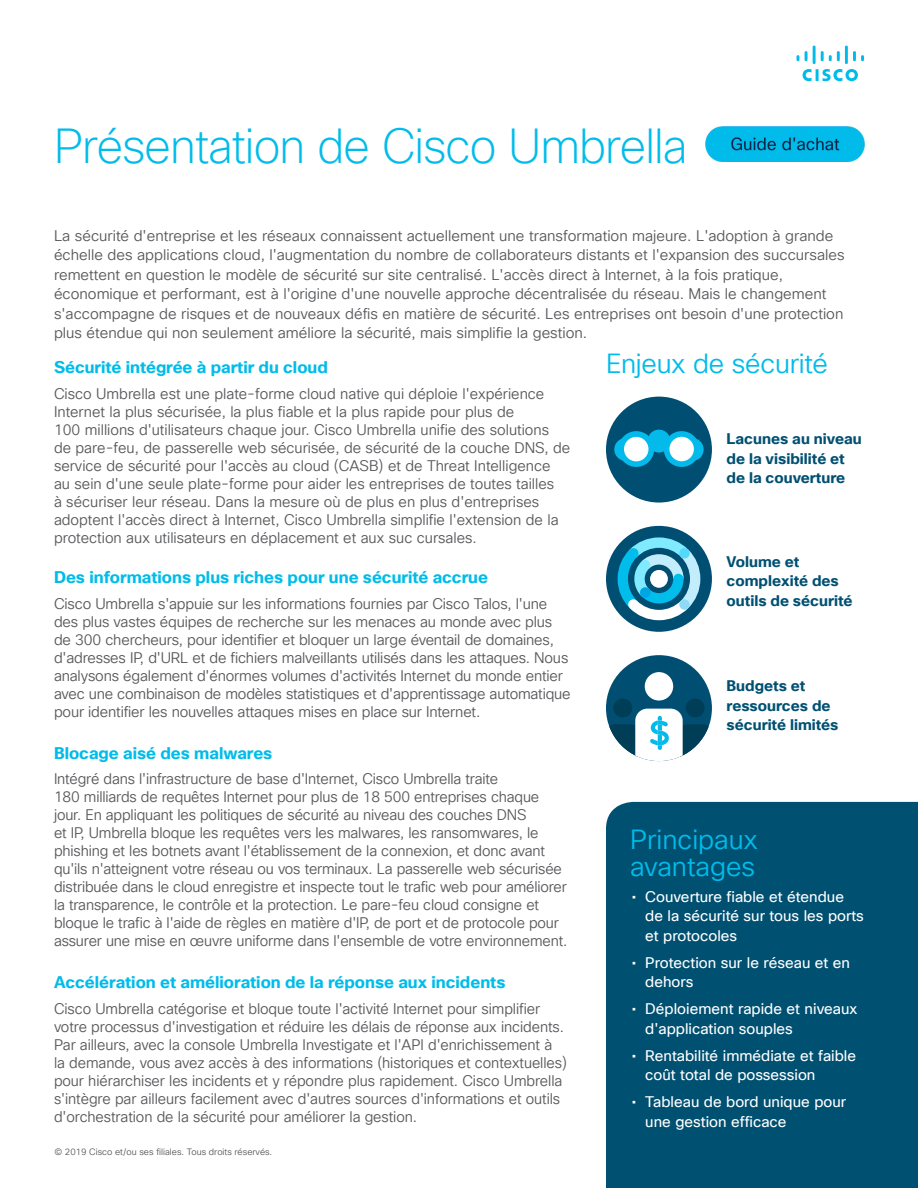
<style>
.page{position:relative;width:918px;height:1188px;background:#fff}
.page>*{position:absolute;margin:0;border:0;box-sizing:border-box;transform-origin:0 0}
.Paragraph_Style4{font:200 48px "Cisco Sans TT";letter-spacing:-.02em;color:#00bcea}
.Paragraph_Style1{font:27px/27px "Cisco Sans TT Light";color:#00bcea}
.Paragraph_Style4-2{font:27px "Cisco Sans TT Light";letter-spacing:-.01em;color:#00bcea}
.Paragraph_Style5{font:700 16.5px "Cisco Sans TT";color:#00bcea}
.Paragraph_Style6{font:15px/18px "Cisco Sans TT Light";letter-spacing:-.01em;color:#57585b}
.Paragraph_Style4-3{font:15px/18px "Cisco Sans TT Light";color:#57585b}
.t1{font:15px/19.5px "Cisco Sans TT";color:#fff}
.Paragraph_Style4-4{font:700 15px/19.5px "Cisco Sans TT";color:#005072}
.Paragraph_Style4-5{font:9px "Cisco Sans TT Light";color:#57585b}
</style>
<div class="page">
<div style="left:606px;top:802px;width:312px;height:386px;background:#005072"></div>
<svg style="left:797px;top:46px;width:67px;height:35px"></svg>
<img style="left:705px;top:127px;width:159px;height:35px">
<div style="left:606px;top:397px;width:106px;height:106px;background:#004f73;border-radius:50%"></div>
<div style="left:648px;top:430px;width:22px;height:23px;background:#03baeb;border-radius:50%"></div>
<svg style="left:614px;top:438px;width:23px;height:23px"></svg>
<div style="left:618px;top:431px;width:36px;height:36px;background:#03baeb;border-radius:50%"></div>
<svg style="left:681px;top:438px;width:23px;height:23px"></svg>
<div style="left:664px;top:431px;width:36px;height:36px;background:#03baeb;border-radius:50%"></div>
<div style="left:624px;top:437px;width:24px;height:24px;background:#fff;border-radius:50%"></div>
<div style="left:669px;top:437px;width:25px;height:24px;background:#fff;border-radius:50%"></div>
<div style="left:606px;top:526px;width:106px;height:106px;background:#004f73;border-radius:50%"></div>
<svg style="left:612px;top:532px;width:94px;height:93px"></svg>
<div style="left:640px;top:587px;width:10px;height:11px;background:#00a6e3;border-radius:50%"></div>
<div style="left:606px;top:655px;width:106px;height:106px;background:#004f73;border-radius:50%"></div>
<div style="left:613px;top:698px;width:19px;height:19px;background:#003d57;border-radius:50%"></div>
<div style="left:686px;top:698px;width:19px;height:19px;background:#003d57;border-radius:50%"></div>
<div style="left:645px;top:672px;width:28px;height:29px;background:#fff;border-radius:50%"></div>
<svg style="left:609px;top:709px;width:100px;height:52px"></svg>
<p class="Paragraph_Style4" style="left:54px;top:115px;width:635px">Présentation de Cisco Umbrella</p>
<p class="Paragraph_Style4-3" style="left:54px;top:226px;width:792px;line-height:19.5px">La sécurité d'entreprise et les réseaux connaissent actuellement une transformation majeure. L'adoption à grande échelle des applications cloud, l'augmentation du nombre de collaborateurs distants et l'expansion des succursales remettent en question le modèle de sécurité sur site centralisé. L'accès direct à Internet, à la fois pratique, économique et performant, est à l'origine d'une nouvelle approche décentralisée du réseau. Mais le changement s'accompagne de risques et de nouveaux défis en matière de sécurité. Les entreprises ont besoin d'une protection plus étendue qui non seulement améliore la sécurité, mais simplifie la gestion.</p>
<p class="Paragraph_Style5" style="left:54px;top:357px;width:275px">Sécurité intégrée à partir du cloud</p>
<p class="Paragraph_Style6" style="left:54px;top:385px;width:518px">Cisco Umbrella est une plate-forme cloud native qui déploie l'expérience Internet la plus sécurisée, la plus fiable et la plus rapide pour plus de<br>100 millions d'utilisateurs chaque jour. Cisco Umbrella unifie des solutions<br>de pare-feu, de passerelle web sécurisée, de sécurité de la couche DNS, de service de sécurité pour l'accès au cloud (CASB) et de Threat Intelligence<br>au sein d'une seule plate-forme pour aider les entreprises de toutes tailles<br>à sécuriser leur réseau. Dans la mesure où de plus en plus d'entreprises adoptent l'accès direct à Internet, Cisco Umbrella simplifie l'extension de la protection aux utilisateurs en déplacement et aux suc cursales.</p>
<p class="Paragraph_Style5" style="left:54px;top:567px;width:436px">Des informations plus riches pour une sécurité accrue</p>
<p class="Paragraph_Style6" style="left:54px;top:595px;width:518px">Cisco Umbrella s'appuie sur les informations fournies par Cisco Talos, l'une des plus vastes équipes de recherche sur les menaces au monde avec plus de 300 chercheurs, pour identifier et bloquer un large éventail de domaines, d'adresses IP, d'URL et de fichiers malveillants utilisés dans les attaques. Nous analysons également d'énormes volumes d'activités Internet du monde entier avec une combinaison de modèles statistiques et d'apprentissage automatique pour identifier les nouvelles attaques mises en place sur Internet.</p>
<p class="Paragraph_Style5" style="left:54px;top:742px;width:220px">Blocage aisé des malwares</p>
<p class="Paragraph_Style6" style="left:54px;top:771px;width:515px">Intégré dans l'infrastructure de base d'Internet, Cisco Umbrella traite<br>180 milliards de requêtes Internet pour plus de 18 500 entreprises chaque jour. En appliquant les politiques de sécurité au niveau des couches DNS<br>et IP, Umbrella bloque les requêtes vers les malwares, les ransomwares, le phishing et les botnets avant l'établissement de la connexion, et donc avant qu'ils n'atteignent votre réseau ou vos terminaux. La passerelle web sécurisée distribuée dans le cloud enregistre et inspecte tout le trafic web pour améliorer la transparence, le contrôle et la protection. Le pare-feu cloud consigne et bloque le trafic à l'aide de règles en matière d'IP, de port et de protocole pour assurer une mise en œuvre uniforme dans l'ensemble de votre environnement.</p>
<p class="Paragraph_Style5" style="left:54px;top:972px;width:453px">Accélération et amélioration de la réponse aux incidents</p>
<p class="Paragraph_Style4-3" style="left:54px;top:1000px;width:515px">Cisco Umbrella catégorise et bloque toute l'activité Internet pour simplifier votre processus d'investigation et réduire les délais de réponse aux incidents.<br>Par ailleurs, avec la console Umbrella Investigate et l'API d'enrichissement à<br>la demande, vous avez accès à des informations (historiques et contextuelles) pour hiérarchiser les incidents et y répondre plus rapidement. Cisco Umbrella s'intègre par ailleurs facilement avec d'autres sources d'informations et outils d'orchestration de la sécurité pour améliorer la gestion.</p>
<p class="Paragraph_Style4-5" style="left:54px;top:1146px;width:219px">© 2019 Cisco et/ou ses filiales. Tous droits réservés.</p>
<p class="Paragraph_Style4-2" style="left:606px;top:346px;width:224px">Enjeux de sécurité</p>
<p class="Paragraph_Style4-4" style="left:727px;top:430px;width:137px">Lacunes au niveau de la visibilité et de la couverture</p>
<p class="Paragraph_Style4-4" style="left:727px;top:552px;width:127px">Volume et complexité des outils de sécurité</p>
<p class="Paragraph_Style4-4" style="left:727px;top:677px;width:113px">Budgets et ressources de sécurité limités</p>
<p class="Paragraph_Style1" style="left:630px;top:827px;width:129px">Principaux avantages</p>
<p class="t1" style="left:645px;top:887px;width:220px;text-indent:-14px">• Couverture fiable et étendue de la sécurité sur tous les ports et protocoles</p>
<p class="t1" style="left:645px;top:953px;width:206px;text-indent:-14px">• Protection sur le réseau et en dehors</p>
<p class="t1" style="left:645px;top:1000px;width:214px;text-indent:-14px">• Déploiement rapide et niveaux d'application souples</p>
<p class="t1" style="left:645px;top:1046px;width:212px;text-indent:-14px">• Rentabilité immédiate et faible coût total de possession</p>
<p class="t1" style="left:645px;top:1093px;width:202px;text-indent:-14px">• Tableau de bord unique pour une gestion efficace</p>
</div>
